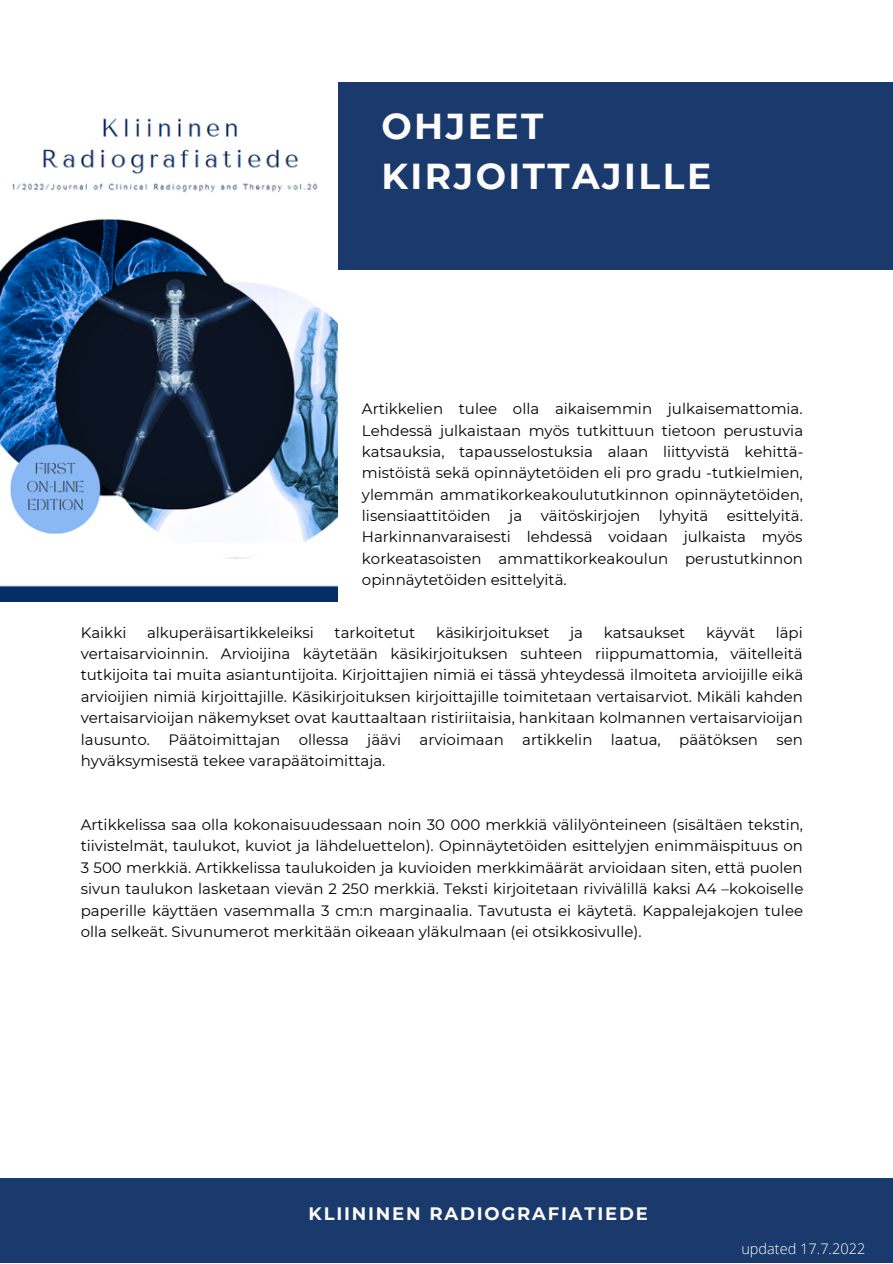
<style>
.page{position:relative;width:893px;height:1264px;background:#fff}
.page>*{position:absolute;margin:0;border:0;box-sizing:border-box;transform-origin:0 0}
.t1{font:700 36px/49.5px "Montserrat";letter-spacing:.07em;color:#fdfcfa}
.t2{font:700 18px "Montserrat";letter-spacing:.1em;color:#fdfcfa}
.t3{font:15px/21.3px "Montserrat";color:#000;text-align:justify}
.t4{font:300 14.55px "Open Sans";color:#fdfcfa}
</style>
<div class="page">
<div style="left:320px;top:82px;width:572px;height:188px;background:#1a3a6d"></div>
<div style="left:0;top:1178px;width:892px;height:84px;background:#1a3a6d"></div>
<img style="left:0;top:82px;width:337px;height:519px">
<h1 class="t1" style="left:381px;top:101px;width:331px">OHJEET<br>KIRJOITTAJILLE</h1>
<p class="t3" style="left:362px;top:398px;width:443px">Artikkelien tulee olla aikaisemmin julkaisemattomia.<br>Lehdessä julkaistaan myös tutkittuun tietoon perustuvia katsauksia, tapausselostuksia alaan liittyvistä kehittä&shy;mistöistä sekä opinnäytetöiden eli pro gradu -tutkielmien, ylemmän ammatikorkeakoulututkinnon opinnäytetöiden, lisensiaattitöiden ja väitöskirjojen lyhyitä esittelyitä.<br>Harkinnanvaraisesti lehdessä voidaan julkaista myös korkeatasoisten ammattikorkeakoulun perustutkinnon opinnäytetöiden esittelyitä.</p>
<p class="t3" style="left:81px;top:621px;width:47px">Kaikki</p>
<p class="t3" style="left:147px;top:621px;width:168px">alkuperäisartikkeleiksi</p>
<p class="t3" style="left:334px;top:621px;width:82px">tarkoitetut</p>
<p class="t3" style="left:436px;top:621px;width:115px">käsikirjoitukset</p>
<p class="t3" style="left:570px;top:621px;width:14px">ja</p>
<p class="t3" style="left:603px;top:621px;width:83px">katsaukset</p>
<p class="t3" style="left:706px;top:621px;width:51px">käyvät</p>
<p class="t3" style="left:81px;top:621px;width:723px;text-indent:694px">läpi vertaisarvioinnin. Arvioijina käytetään käsikirjoituksen suhteen riippumattomia, väitelleitä tutkijoita tai muita asiantuntijoita. Kirjoittajien nimiä ei tässä yhteydessä ilmoiteta arvioijille eikä arvioijien nimiä kirjoittajille. Käsikirjoituksen kirjoittajille toimitetaan vertaisarviot. Mikäli kahden vertaisarvioijan näkemykset ovat kauttaaltaan ristiriitaisia, hankitaan kolmannen vertaisarvioijan lausunto. Päätoimittajan ollessa jäävi arvioimaan artikkelin laatua, päätöksen sen hyväksymisestä tekee varapäätoimittaja.</p>
<p class="t3" style="left:81px;top:814px;width:724px">Artikkelissa saa olla kokonaisuudessaan noin 30 000 merkkiä välilyönteineen (sisältäen tekstin, tiivistelmät, taulukot, kuviot ja lähdeluettelon). Opinnäytetöiden esittelyjen enimmäispituus on 3 500 merkkiä. Artikkelissa taulukoiden ja kuvioiden merkkimäärät arvioidaan siten, että puolen sivun taulukon lasketaan vievän 2 250 merkkiä. Teksti kirjoitetaan rivivälillä kaksi A4 –kokoiselle paperille käyttäen vasemmalla 3 cm:n marginaalia. Tavutusta ei käytetä. Kappalejakojen tulee olla selkeät. Sivunumerot merkitään oikeaan yläkulmaan (ei otsikkosivulle).</p>
<p class="t2" style="left:308px;top:1202px;width:340px">KLIININEN RADIOGRAFIATIEDE</p>
<p class="t4" style="left:741px;top:1238px;width:125px">updated 17.7.2022</p>
</div>
